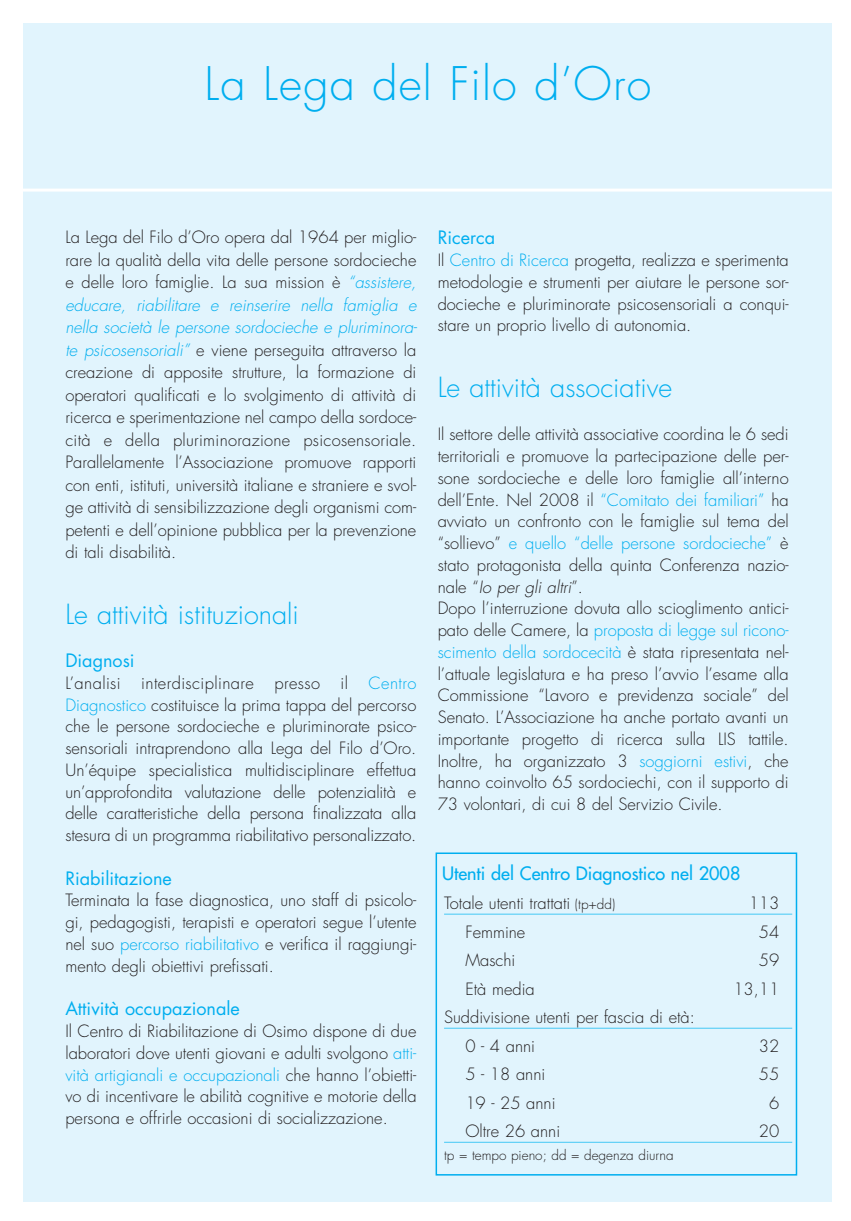
<style>
.page{position:relative;width:851px;height:1221px;background:#fff}
.page>*{position:absolute;margin:0;border:0;box-sizing:border-box;transform-origin:0 0}
.t1{font:300 45px "Futura";letter-spacing:.025em;color:#00aeef}
.t2{font:300 27px "Futura";color:#00aeef}
.t3{font:18px "Futura";color:#00aeef}
.t4{font:18px "Futura";color:#00aeef}
.t5{font:300 16.5px/21.8px "Futura";color:#231f20;text-align:justify}
.t6{font:300 13.5px "Futura";color:#231f20}
.s1{font-style:italic;color:#00aeef}
.s2{color:#00aeef}
.s3{font-style:italic}
.s4{font-size:13.5px}
</style>
<div class="page">
<div style="left:23px;top:23px;width:808px;height:1178px;background:#e1f4fd"></div>
<hr style="left:5px;top:188px;width:845px;height:3px;background:#fff">
<div style="left:435px;top:852px;width:362px;height:323px;border:2px solid #00aeef"></div>
<hr style="left:444px;top:913px;width:348px;height:1px;background:#44c8f5">
<hr style="left:444px;top:1027px;width:348px;height:1px;background:#44c8f5">
<hr style="left:444px;top:1141px;width:348px;height:1px;background:#44c8f5">
<h1 class="t1" style="left:204px;top:63px;width:448px">La Lega del Filo d’Oro</h1>
<p class="t5" style="left:65px;top:227px;width:355px;line-height:22.5px;text-align:left">La Lega del Filo d’Oro opera dal 1964 per miglio&shy;rare la qualità della vita delle persone sordocieche e delle loro famiglie. La sua mission è <span class="s1">“assistere, educare, riabilitare e reinserire nella famiglia e nella società le persone sordocieche e pluriminora&shy;te psicosensoriali”</span> e viene perseguita attraverso la creazione di apposite strutture, la formazione di operatori qualificati e lo svolgimento di attività di ricerca e sperimentazione nel campo della sordoce&shy;cità e della pluriminorazione psicosensoriale.<br>Parallelamente l’Associazione promuove rapporti con enti, istituti, università italiane e straniere e svol&shy;ge attività di sensibilizzazione degli organismi com&shy;petenti e dell’opinione pubblica per la prevenzione di tali disabilità.</p>
<h2 class="t2" style="left:65px;top:601px;width:235px">Le attività istituzionali</h2>
<p class="t3" style="left:65px;top:652px;width:71px">Diagnosi</p>
<p class="t5" style="left:65px;top:673px;width:352px">L’analisi interdisciplinare presso il <span class="s2">Centro Diagnostico</span> costituisce la prima tappa del percorso che le persone sordocieche e pluriminorate psico&shy;sensoriali intraprendono alla Lega del Filo d’Oro.<br>Un’équipe specialistica multidisciplinare effettua un’approfondita valutazione delle potenzialità e delle caratteristiche della persona finalizzata alla stesura di un programma riabilitativo personalizzato.</p>
<p class="t3" style="left:65px;top:869px;width:108px">Riabilitazione</p>
<p class="t5" style="left:65px;top:891px;width:352px">Terminata la fase diagnostica, uno staff di psicolo&shy;gi, pedagogisti, terapisti e operatori segue l’utente nel suo <span class="s2">percorso riabilitativo</span> e verifica il raggiungi&shy;mento degli obiettivi prefissati.</p>
<p class="t3" style="left:65px;top:1000px;width:176px">Attività occupazionale</p>
<p class="t5" style="left:65px;top:1021px;width:353px">Il Centro di Riabilitazione di Osimo dispone di due laboratori dove utenti giovani e adulti svolgono <span class="s2">atti&shy;vità artigianali e occupazionali</span> che hanno l’obietti&shy;vo di incentivare le abilità cognitive e motorie della persona e offrirle occasioni di socializzazione.</p>
<p class="t3" style="left:437px;top:229px;width:59px">Ricerca</p>
<p class="t5" style="left:437px;top:251px;width:352px">Il <span class="s2">Centro di Ricerca</span> progetta, realizza e sperimenta metodologie e strumenti per aiutare le persone sor&shy;docieche e pluriminorate psicosensoriali a conqui&shy;stare un proprio livello di autonomia.</p>
<h2 class="t2" style="left:437px;top:374px;width:236px">Le attività associative</h2>
<p class="t5" style="left:437px;top:425px;width:352px;text-align:left">Il settore delle attività associative coordina le 6 sedi territoriali e promuove la partecipazione delle per&shy;sone sordocieche e delle loro famiglie all’interno dell’Ente. Nel 2008 il <span class="s2">“Comitato dei familiari”</span> ha avviato un confronto con le famiglie sul tema del “sollievo” <span class="s2">e quello “delle persone sordocieche”</span> è stato protagonista della quinta Conferenza nazio&shy;n a l e “ <span class="s3">Io per gli altri</span>” .<br>Dopo l’interruzione dovuta allo scioglimento antici&shy;pato delle Camere, la <span class="s2">proposta di legge sul ricono&shy;scimento della sordocecità</span> è stata ripresentata nel&shy;l’attuale legislatura e ha preso l’avvio l’esame alla Commissione “Lavoro e previdenza sociale” del Senato. L’Associazione ha anche portato avanti un importante progetto di ricerca sulla LIS tattile.<br>Inoltre, ha organizzato 3 <span class="s2">soggiorni estivi</span>, che hanno coinvolto 65 sordociechi, con il supporto di 73 volontari, di cui 8 del Servizio Civile.</p>
<p class="t4" style="left:442px;top:864px;width:300px">Utenti del Centro Diagnostico nel 2008</p>
<p class="t5" style="left:733px;top:890px;width:48px;line-height:28.5px;text-align:right">113<br>54<br>59<br>13,11</p>
<p class="t5" style="left:444px;top:893px;width:173px">Totale utenti trattati <span class="s4">(tp+dd)</span></p>
<p class="t5" style="left:465px;top:922px;width:62px">Femmine</p>
<p class="t5" style="left:465px;top:950px;width:52px">Maschi</p>
<p class="t5" style="left:465px;top:979px;width:71px">Età media</p>
<p class="t5" style="left:444px;top:1007px;width:252px">Suddivisione utenti per fascia di età:</p>
<p class="t5" style="left:465px;top:1036px;width:71px">0 - 4 anni</p>
<p class="t5" style="left:465px;top:1064px;width:81px">5 - 18 anni</p>
<p class="t5" style="left:465px;top:1093px;width:92px">19 - 25 anni</p>
<p class="t5" style="left:465px;top:1121px;width:96px">Oltre 26 anni</p>
<p class="t6" style="left:444px;top:1148px;width:231px">tp = tempo pieno; dd = degenza diurna</p>
<p class="t5" style="left:758px;top:1032px;width:22px;line-height:28.5px;text-align:right">32<br>55<br>6<br>20</p>
</div>
